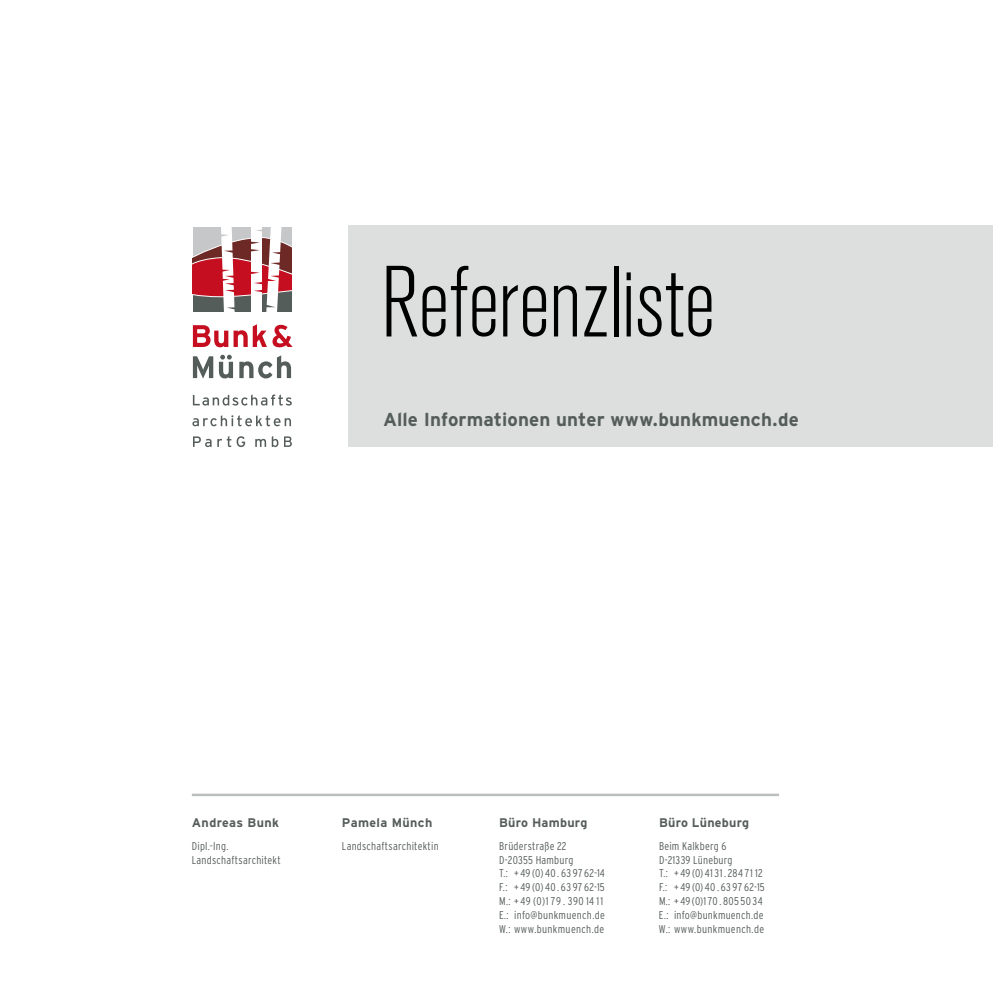
<style>
.page{position:relative;width:993px;height:993px;background:#fff}
.page>*{position:absolute;margin:0;border:0;box-sizing:border-box;transform-origin:0 0}
.t1{font:300 condensed 100px "Akzidenz Grotesk BE";letter-spacing:-.005em;color:#000}
.t2{font:700 18.75px "Interstate";letter-spacing:.01em;color:#555d5a}
.t3{font:700 12.5px "Interstate";letter-spacing:.02em;color:#555d5a}
.t4{font:300 condensed 11.25px/13.8px "Interstate";letter-spacing:.02em;color:#555d5a}
</style>
<div class="page">
<svg style="left:193px;top:227px;width:99px;height:120px"></svg>
<svg style="left:193px;top:354px;width:98px;height:24px"></svg>
<svg style="left:193px;top:394px;width:99px;height:11px"></svg>
<svg style="left:192px;top:415px;width:99px;height:11px"></svg>
<svg style="left:193px;top:436px;width:99px;height:11px"></svg>
<div style="left:348px;top:225px;width:644px;height:221px;background:#dcdfde"></div>
<hr style="left:192px;top:793px;width:586px;height:2px;background:#babfbd">
<h1 class="t1" style="left:380px;top:248px;width:336px">Referenzliste</h1>
<h2 class="t2" style="left:383px;top:408px;width:417px">Alle Informationen unter www.bunkmuench.de</h2>
<p class="t3" style="left:192px;top:815px;width:89px">Andreas Bunk</p>
<p class="t4" style="left:192px;top:838px;width:90px">Dipl.-Ing.<br>Landschaftsarchitekt</p>
<p class="t3" style="left:342px;top:815px;width:92px">Pamela Münch</p>
<p class="t4" style="left:342px;top:838px;width:98px">Landschaftsarchitektin</p>
<p class="t3" style="left:499px;top:815px;width:90px">Büro Hamburg</p>
<p class="t4" style="left:499px;top:838px;width:107px">Brüderstraße 22<br>D-20355 Hamburg<br>T.: + 49 (0) 40 . 63 97 62-14<br>F.: + 49 (0) 40 . 63 97 62-15<br>M.: +49 (0)1 79 . 390 14 11<br>E.: info@bunkmuench.de<br>W.: www.bunkmuench.de</p>
<p class="t3" style="left:658px;top:815px;width:92px">Büro Lüneburg</p>
<p class="t4" style="left:658px;top:838px;width:107px">Beim Kalkberg 6<br>D-21339 Lüneburg<br>T.: +49(0)4131.284 71 12<br>F.: + 49 (0) 40 . 63 97 62-15<br>M.: + 49 (0)1 70 . 805 50 34<br>E.: info@bunkmuench.de<br>W.: www.bunkmuench.de</p>
</div>
